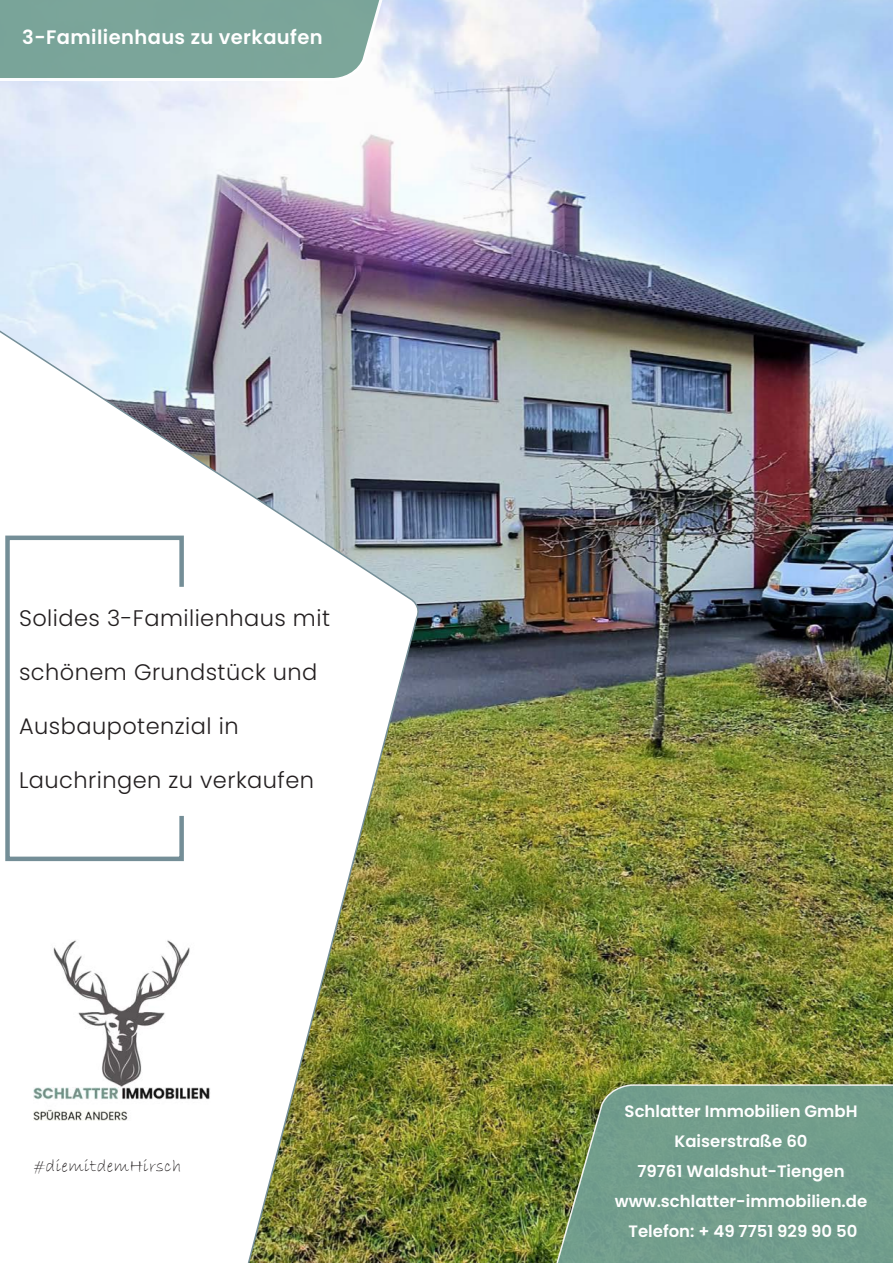
<style>
.page{position:relative;width:893px;height:1263px;background:#fff}
.page>*{position:absolute;margin:0;border:0;box-sizing:border-box;transform-origin:0 0}
.t1{font:300 22.5px "Poppins";letter-spacing:.02em;color:#231f20}
.t2{font:600 19.5px "Poppins";letter-spacing:.02em;color:#fff}
.t3{font:18px "Bradley Hand ITC";letter-spacing:.02em;color:#231f20}
.t4{font:600 16.5px/30px "Poppins";color:#fff;text-align:center}
</style>
<div class="page">
<img style="left:0;top:0;width:893px;height:1263px">
<svg style="left:0;top:0;width:434px;height:83px;background:#90b3ad"></svg>
<svg style="left:531px;top:1083px;width:362px;height:180px;background:#71987e"></svg>
<img style="left:0;top:252px;width:422px;height:1011px">
<svg style="left:3px;top:533px;width:183px;height:330px"></svg>
<img style="left:33px;top:939px;width:178px;height:182px">
<p class="t2" style="left:22px;top:26px;width:302px">3-Familienhaus zu verkaufen</p>
<h1 class="t1" style="left:19px;top:605px;width:312px">Solides 3-Familienhaus mit</h1>
<h1 class="t1" style="left:19px;top:659px;width:300px">schönem Grundstück und</h1>
<h1 class="t1" style="left:19px;top:713px;width:221px">Ausbaupotenzial in</h1>
<h1 class="t1" style="left:19px;top:767px;width:296px">Lauchringen zu verkaufen</h1>
<p class="t3" style="left:34px;top:1157px;width:149px">#diemitdemHirsch</p>
<p class="t4" style="left:615px;top:1096px;width:254px">Schlatter Immobilien GmbH<br>Kaiserstraße 60<br>79761 Waldshut-Tiengen www.schlatter-immobilien.de<br>Telefon: + 49 7751 929 90 50</p>
</div>
